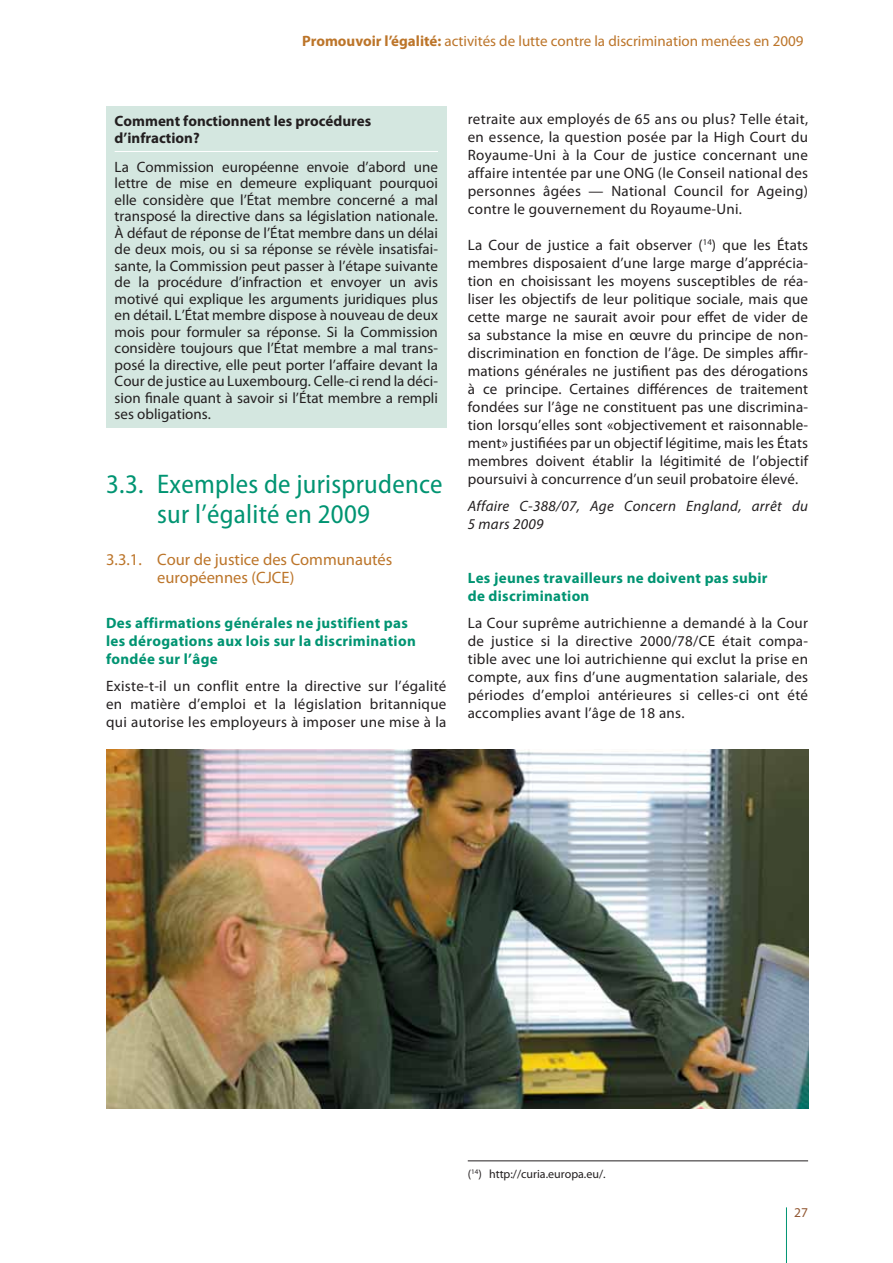
<style>
.page{position:relative;width:893px;height:1263px;background:#fff}
.page>*{position:absolute;margin:0;border:0;box-sizing:border-box;transform-origin:0 0}
.t1{font:semi-condensed 27px/30px "Myriad Pro";letter-spacing:.01em;color:#009472}
.t2{font:16.5px/18px "Myriad Pro";color:#bc752a}
.t3{font:15px/18px "Myriad Pro";letter-spacing:.02em;color:#231f20;text-align:justify}
.t4{font:700 15px/18px "Myriad Pro";letter-spacing:.02em;color:#009472}
.t5{font:15px "Myriad Pro";color:#bc752a}
.t6{font:italic 15px/18px "Myriad Pro";letter-spacing:.02em;color:#231f20}
.t7{font:700 15px/16.5px "Myriad Pro";color:#231f20}
.t8{font:13.5px "Myriad Pro";color:#925833}
.t9{font:12px "Myriad Pro";color:#231f20}
.s1{font-weight:700}
</style>
<div class="page">
<hr style="left:786px;top:1207px;width:1px;height:56px;background:#009472">
<div style="left:106px;top:106px;width:340px;height:322px;background:#d4e7e0"></div>
<hr style="left:115px;top:151px;width:323px;height:1px;background:#fff">
<hr style="left:468px;top:1161px;width:340px;height:1px;background:#231f20">
<img style="left:106px;top:750px;width:702px;height:358px">
<p class="t5" style="left:302px;top:35px;width:503px"><span class="s1">Promouvoir l’égalité:</span> activités de lutte contre la discrimination menées en 2009</p>
<p class="t7" style="left:115px;top:114px;width:258px">Comment fonctionnent les procédures d’infraction?</p>
<p class="t3" style="left:115px;top:160px;width:325px;line-height:16.5px">La Commission européenne envoie d’abord une lettre de mise en demeure expliquant pourquoi elle considère que l’État membre concerné a mal transposé la directive dans sa législation nationale.<br>À défaut de réponse de l’État membre dans un délai de deux mois, ou si sa réponse se révèle insatisfai&shy;sante, la Commission peut passer à l’étape suivante de la procédure d’infraction et envoyer un avis motivé qui explique les arguments juridiques plus en détail. L’État membre dispose à nouveau de deux mois pour formuler sa réponse. Si la Commission considère toujours que l’État membre a mal trans&shy;posé la directive, elle peut porter l’affaire devant la Cour de justice au Luxembourg. Celle-ci rend la déci&shy;sion finale quant à savoir si l’État membre a rempli ses obligations.</p>
<h1 class="t1" style="left:157px;top:472px;width:287px;text-indent:-51px">3.3. Exemples de jurisprudence sur l’égalité en 2009</h1>
<p class="t2" style="left:157px;top:553px;width:237px;text-indent:-51px">3.3.1. Cour de justice des Communautés européennes (CJCE)</p>
<p class="t4" style="left:106px;top:616px;width:311px">Des affirmations générales ne justifient pas les dérogations aux lois sur la discrimination fondée sur l’âge</p>
<p class="t3" style="left:106px;top:679px;width:342px">Existe-t-il un conflit entre la directive sur l’égalité en matière d’emploi et la législation britannique qui autorise les employeurs à imposer une mise à la</p>
<p class="t3" style="left:468px;top:112px;width:342px">retraite aux employés de 65 ans ou plus? Telle était, en essence, la question posée par la High Court du Royaume-Uni à la Cour de justice concernant une affaire intentée par une ONG (le Conseil national des personnes âgées — National Council for Ageing) contre le gouvernement du Royaume-Uni.</p>
<p class="t3" style="left:468px;top:238px;width:342px">La Cour de justice a fait observer (<sup>14</sup>) que les États membres disposaient d’une large marge d’apprécia&shy;tion en choisissant les moyens susceptibles de réa&shy;liser les objectifs de leur politique sociale, mais que cette marge ne saurait avoir pour effet de vider de sa substance la mise en œuvre du principe de non&shy;discrimination en fonction de l’âge. De simples affir&shy;mations générales ne justifient pas des dérogations à ce principe. Certaines différences de traitement fondées sur l’âge ne constituent pas une discrimina&shy;tion lorsqu’elles sont «objectivement et raisonnable&shy;ment» justifiées par un objectif légitime, mais les États membres doivent établir la légitimité de l’objectif poursuivi à concurrence d’un seuil probatoire élevé.</p>
<p class="t6" style="left:468px;top:499px;width:342px">Affaire C-388/07, Age Concern England, arrêt du<br>5 mars 2009</p>
<p class="t4" style="left:468px;top:571px;width:301px">Les jeunes travailleurs ne doivent pas subir de discrimination</p>
<p class="t3" style="left:468px;top:616px;width:342px">La Cour suprême autrichienne a demandé à la Cour de justice si la directive 2000/78/CE était compa&shy;tible avec une loi autrichienne qui exclut la prise en compte, aux fins d’une augmentation salariale, des périodes d’emploi antérieures si celles-ci ont été accomplies avant l’âge de 18 ans.</p>
<p class="t9" style="left:468px;top:1169px;width:139px">(<sup>14</sup>) http://curia.europa.eu/.</p>
<p class="t8" style="left:794px;top:1207px;width:15px">27</p>
</div>
